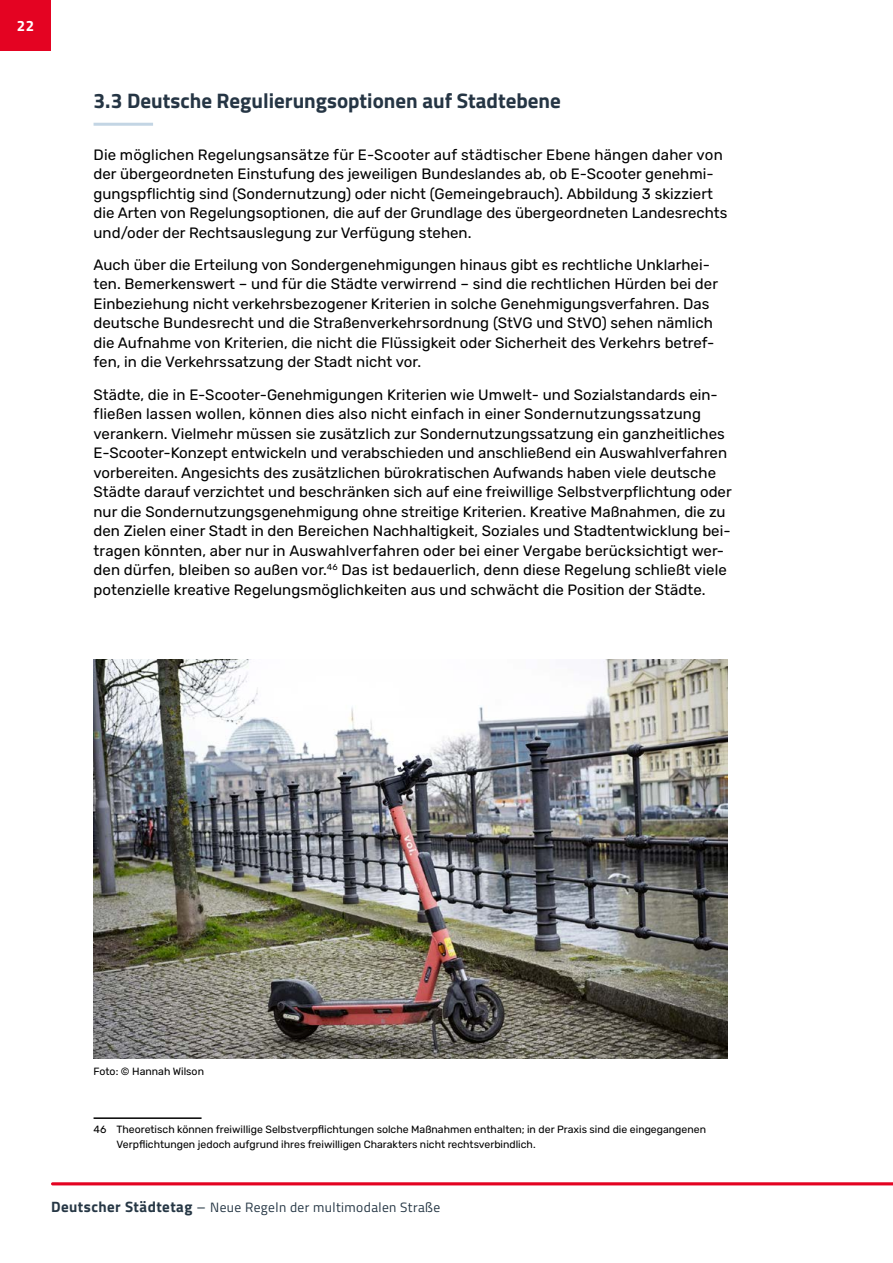
<style>
.page{position:relative;width:893px;height:1263px;background:#fff}
.page>*{position:absolute;margin:0;border:0;box-sizing:border-box;transform-origin:0 0}
.Ü3_mit_Linie{font:700 21px "Titillium Web";color:#253544}
.Fließtext{font:15px/19.5px "Rubik";letter-spacing:.005em;color:#000}
.t1{font:700 15px "Titillium Web";color:#fff}
.t2{font:13.5px "Titillium Web";letter-spacing:.03em;color:#263745}
.Bildunterschrift{font:10.5px/15px "Rubik";color:#000}
.s1{font-weight:700;font-size:15px}
.s2{font-size:15px}
</style>
<div class="page">
<div style="left:0;top:0;width:51px;height:51px;background:#e40322"></div>
<svg style="left:51px;top:1182px;width:842px;height:4px;background:#e93750"></svg>
<hr style="left:94px;top:123px;width:59px;height:3px;background:#c3d5e4">
<hr style="left:94px;top:1117px;width:108px;height:2px;background:#000">
<img style="left:94px;top:659px;width:633px;height:400px">
<p class="t1" style="left:17px;top:14px;width:19px">22</p>
<p class="Ü3_mit_Linie" style="left:94px;top:84px;width:469px">3.3 Deutsche Regulierungsoptionen auf Stadtebene</p>
<p class="Fließtext" style="left:94px;top:145px;width:635px">Die möglichen Regelungsansätze für E-Scooter auf städtischer Ebene hängen daher von der übergeordneten Einstufung des jeweiligen Bundeslandes ab, ob E-Scooter genehmi&shy;gungspflichtig sind (Sondernutzung) oder nicht (Gemeingebrauch). Abbildung 3 skizziert die Arten von Regelungsoptionen, die auf der Grundlage des übergeordneten Landesrechts und/oder der Rechtsauslegung zur Verfügung stehen.</p>
<p class="Fließtext" style="left:94px;top:255px;width:626px">Auch über die Erteilung von Sondergenehmigungen hinaus gibt es rechtliche Unklarhei&shy;ten. Bemerkenswert – und für die Städte verwirrend – sind die rechtlichen Hürden bei der Einbeziehung nicht verkehrsbezogener Kriterien in solche Genehmigungsverfahren. Das deutsche Bundesrecht und die Straßenverkehrsordnung (StVG und StVO) sehen nämlich die Aufnahme von Kriterien, die nicht die Flüssigkeit oder Sicherheit des Verkehrs betref&shy;fen, in die Verkehrssatzung der Stadt nicht vor.</p>
<p class="Fließtext" style="left:94px;top:385px;width:640px">Städte, die in E-Scooter-Genehmigungen Kriterien wie Umwelt- und Sozialstandards ein&shy;fließen lassen wollen, können dies also nicht einfach in einer Sondernutzungssatzung verankern. Vielmehr müssen sie zusätzlich zur Sondernutzungssatzung ein ganzheitliches E-Scooter-Konzept entwickeln und verabschieden und anschließend ein Auswahlverfahren vorbereiten. Angesichts des zusätzlichen bürokratischen Aufwands haben viele deutsche Städte darauf verzichtet und beschränken sich auf eine freiwillige Selbstverpflichtung oder nur die Sondernutzungsgenehmigung ohne streitige Kriterien. Kreative Maßnahmen, die zu den Zielen einer Stadt in den Bereichen Nachhaltigkeit, Soziales und Stadtentwicklung bei&shy;tragen könnten, aber nur in Auswahlverfahren oder bei einer Vergabe berücksichtigt wer&shy;den dürfen, bleiben so außen vor.<sup>46</sup> Das ist bedauerlich, denn diese Regelung schließt viele potenzielle kreative Regelungsmöglichkeiten aus und schwächt die Position der Städte.</p>
<p class="Bildunterschrift" style="left:94px;top:1064px;width:112px">Foto: © Hannah Wilson</p>
<p class="Bildunterschrift" style="left:117px;top:1122px;width:591px;text-indent:-23px">46 Theoretisch können freiwillige Selbstverpflichtungen solche Maßnahmen enthalten; in der Praxis sind die eingegangenen<br>Verpflichtungen jedoch aufgrund ihres freiwilligen Charakters nicht rechtsverbindlich.</p>
<p class="t2" style="left:51px;top:1197px;width:391px"><span class="s1">Deutscher Städtetag</span> <span class="s2">–</span> Neue Regeln der multimodalen Straße</p>
</div>
